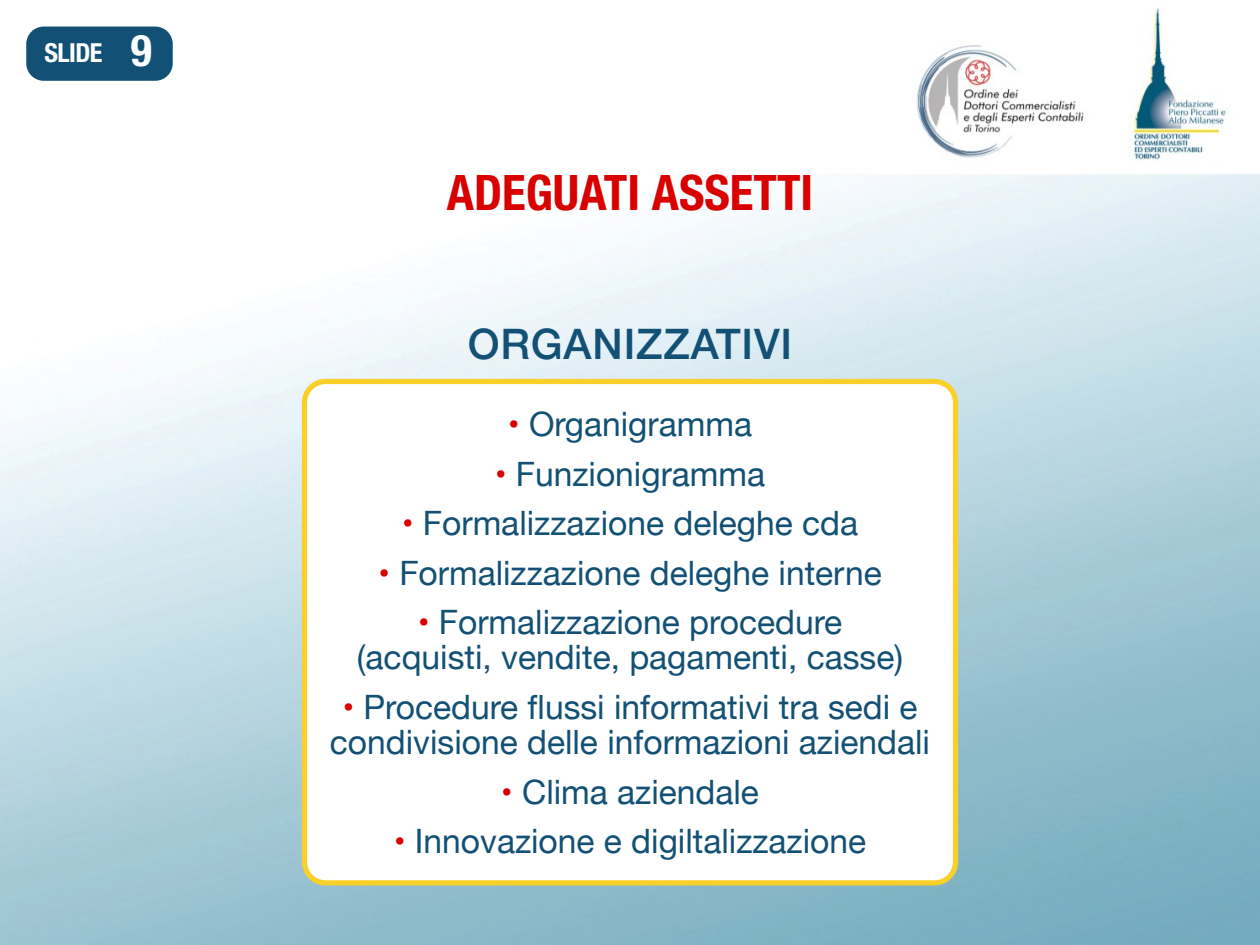
<style>
.page{position:relative;width:1260px;height:945px;background:#fff}
.page>*{position:absolute;margin:0;border:0;box-sizing:border-box;transform-origin:0 0}
.t1{font:700 condensed 49px "Helvetica Neue LT Std";color:#d80100}
.t2{font:500 42px "Helvetica Neue";letter-spacing:.02em;color:#125075}
.t3{font:33.6px/35px "Helvetica Neue";color:#125075;text-align:center}
.t4{font:700 condensed 26.25px "Helvetica Neue LT Std";letter-spacing:-.02em;color:#fff}
.s1{font-size:43.75px}
.s2{color:#d80100}
</style>
<div class="page">
<img style="left:0;top:8px;width:1260px;height:937px">
<div style="left:304px;top:381px;width:652px;height:502px;background:#fff;border-radius:21px"></div>
<div style="left:302px;top:379px;width:656px;height:507px;border:5px solid #f9d02a;border-radius:21px"></div>
<div style="left:26px;top:27px;width:147px;height:54px;background:#125075;border-radius:18px"></div>
<p class="t4" style="left:44px;top:37px;width:109px">SLIDE <span class="s1">9</span></p>
<h1 class="t1" style="left:447px;top:163px;width:368px">ADEGUATI ASSETTI</h1>
<p class="t2" style="left:468px;top:310px;width:326px">ORGANIZZATIVI</p>
<p class="t3" style="left:508px;top:409px;width:246px"><span class="s2">•</span> Organigramma</p>
<p class="t3" style="left:495px;top:458px;width:272px"><span class="s2">•</span> Funzionigramma</p>
<p class="t3" style="left:402px;top:508px;width:458px"><span class="s2">•</span> Formalizzazione deleghe cda</p>
<p class="t3" style="left:378px;top:557px;width:505px"><span class="s2">•</span> Formalizzazione deleghe interne</p>
<p class="t3" style="left:357px;top:607px;width:548px"><span class="s2">•</span> Formalizzazione procedure (acquisti, vendite, pagamenti, casse)</p>
<p class="t3" style="left:330px;top:691px;width:602px"><span class="s2">•</span> Procedure flussi informativi tra sedi e condivisione delle informazioni aziendali</p>
<p class="t3" style="left:501px;top:776px;width:260px"><span class="s2">•</span> Clima aziendale</p>
<p class="t3" style="left:394px;top:826px;width:474px"><span class="s2">•</span> Innovazione e digiltalizzazione</p>
</div>
